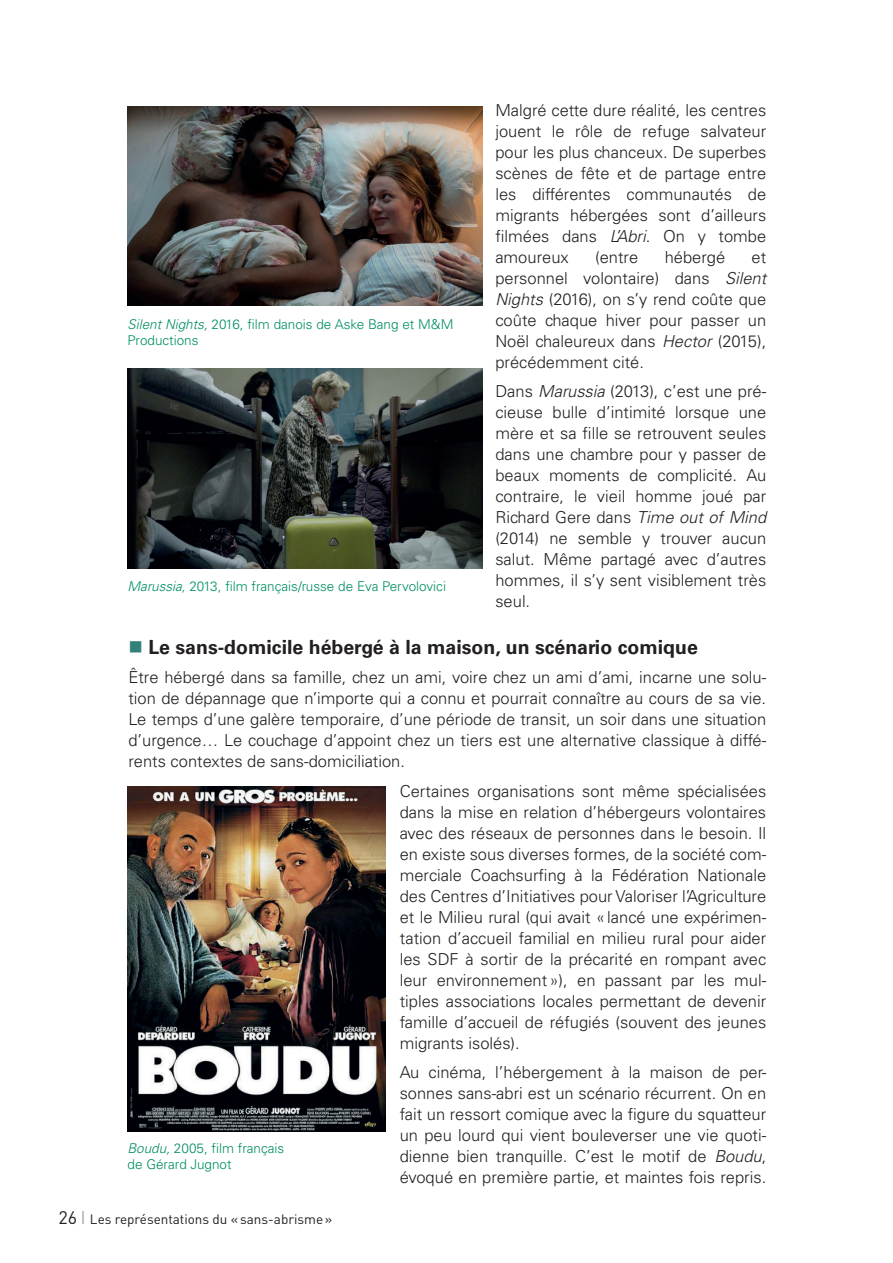
<style>
.page{position:relative;width:893px;height:1263px;background:#fff}
.page>*{position:absolute;margin:0;border:0;box-sizing:border-box;transform-origin:0 0}
.t1{font:700 19.5px "Univers LT Std";color:#231f20}
.t2{font:300 16.5px/21px "Univers LT Std";color:#231f20;text-align:justify}
.t3{font:300 13.5px/16.2px "Univers LT Std";color:#008e64}
.t4{font:13.5px "DIN";color:#231f20}
.s1{font-style:italic}
.s2{color:#33827a}
.s3{font-size:18px}
.s4{font-family:"Univers LT Std";font-weight:300;font-stretch:condensed;font-size:18px;color:#939598}
</style>
<div class="page">
<img style="left:128px;top:106px;width:355px;height:200px">
<img style="left:128px;top:369px;width:355px;height:199px">
<img style="left:128px;top:787px;width:258px;height:344px">
<p class="t2" style="left:495px;top:99px;width:272px">Malgré cette dure réalité, les centres jouent le rôle de refuge salvateur pour les plus chanceux. De superbes scènes de fête et de partage entre les différentes communautés de migrants hébergées sont d’ailleurs filmées dans <span class="s1">L’Abri</span>. On y tombe amoureux</p>
<p class="t2" style="left:595px;top:246px;width:45px">(entre</p>
<p class="t2" style="left:665px;top:246px;width:62px">hébergé</p>
<p class="t2" style="left:495px;top:246px;width:272px;text-indent:256px">et personnel volontaire) dans <span class="s1">Silent Nights</span> (2016), on s’y rend coûte que coûte chaque hiver pour passer un Noël chaleureux dans <span class="s1">Hector</span> (2015), précédemment cité.</p>
<p class="t2" style="left:495px;top:381px;width:272px">Dans <span class="s1">Marussia</span> (2013), c’est une pré&shy;cieuse bulle d’intimité lorsque une mère et sa fille se retrouvent seules dans une chambre pour y passer de beaux moments de complicité. Au contraire, le vieil homme joué par Richard Gere dans <span class="s1">Time out of Mind </span>(2014) ne semble y trouver aucun salut. Même partagé avec d’autres hommes, il s’y sent visiblement très seul.</p>
<p class="t1" style="left:128px;top:635px;width:571px"><span class="s2">■</span> Le sans-domicile hébergé à la maison, un scénario comique</p>
<p class="t2" style="left:128px;top:667px;width:639px">Être hébergé dans sa famille, chez un ami, voire chez un ami d’ami, incarne une solu&shy;tion de dépannage que n’importe qui a connu et pourrait connaître au cours de sa vie.<br>Le temps d’une galère temporaire, d’une période de transit, un soir dans une situation d’urgence… Le couchage d’appoint chez un tiers est une alternative classique à diffé&shy;rents contextes de sans-domiciliation.</p>
<p class="t2" style="left:400px;top:780px;width:368px">Certaines organisations sont même spécialisées dans la mise en relation d’hébergeurs volontaires avec des réseaux de personnes dans le besoin. Il en existe sous diverses formes, de la société com&shy;merciale Coachsurfing à la Fédération Nationale des Centres d’Initiatives pour Valoriser l’Agriculture et le Milieu rural (qui avait «lancé une expérimen&shy;tation d’accueil familial en milieu rural pour aider les SDF à sortir de la précarité en rompant avec leur environnement»), en passant par les mul&shy;tiples associations locales permettant de devenir famille d’accueil de réfugiés (souvent des jeunes migrants isolés).</p>
<p class="t2" style="left:400px;top:1062px;width:368px">Au cinéma, l’hébergement à la maison de per&shy;sonnes sans-abri est un scénario récurrent. On en fait un ressort comique avec la figure du squatteur un peu lourd qui vient bouleverser une vie quoti&shy;dienne bien tranquille. C’est le motif de <span class="s1">Boudu</span>, évoqué en première partie, et maintes fois repris.</p>
<p class="t3" style="left:128px;top:316px;width:327px"><span class="s1">Silent Nights,</span> 2016, film danois de Aske Bang et M&amp;M<br>Productions</p>
<p class="t3" style="left:128px;top:578px;width:320px"><span class="s1">Marussia,</span> 2013, film français/russe de Eva Pervolovici</p>
<p class="t3" style="left:128px;top:1140px;width:158px"><span class="s1">Boudu,</span> 2005, film français de Gérard Jugnot</p>
<p class="t4" style="left:58px;top:1210px;width:275px"><span class="s3">26</span> <span class="s4">l</span> Les représentations du «sans-abrisme»</p>
</div>
